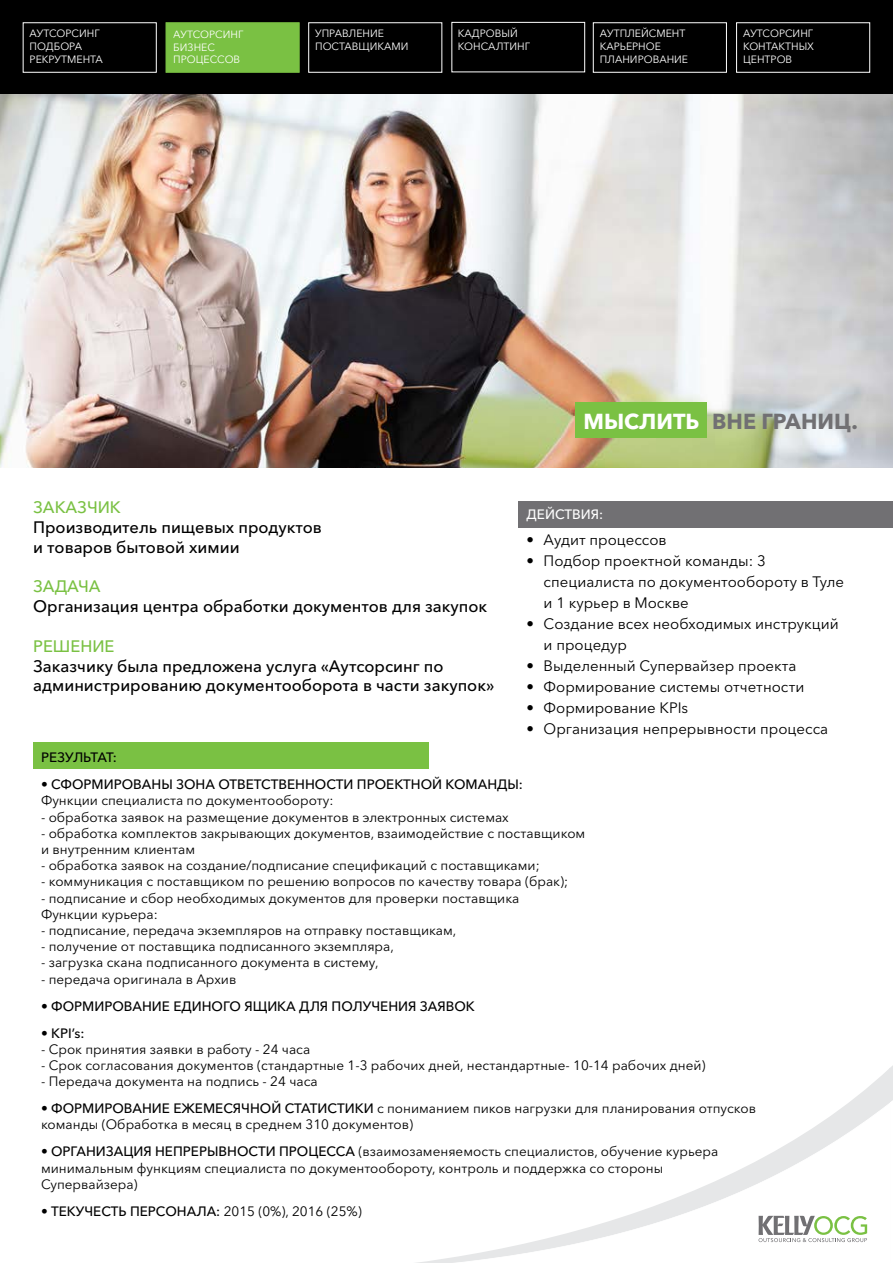
<style>
.page{position:relative;width:893px;height:1263px;background:#fff}
.page>*{position:absolute;margin:0;border:0;box-sizing:border-box;transform-origin:0 0}
.t1{font:700 21.6px "Avenir Next Cyr";color:#717073}
.t2{font:500 16.5px/19.8px "Avenir Next Cyr";color:#000}
.t3{font:500 16.5px "Avenir Next Cyr";letter-spacing:.12em;color:#7ac143}
.t4{font:15px/21px "Avenir Next Cyr";color:#000}
.t5{font:13.5px/16.2px "Avenir Next Cyr";color:#000}
.t6{font:500 13.5px "Avenir Next Cyr";color:#000}
.t7{font:500 13.5px "Avenir Next Cyr";color:#fff}
.t8{font:10.5px/12.6px "Avenir Next Cyr";color:#fff}
.s1{color:#fff}
.s2{font-weight:500}
.s3{font-weight:400}
</style>
<div class="page">
<div style="left:33px;top:743px;width:396px;height:26px;background:#7ac143"></div>
<div style="left:519px;top:502px;width:374px;height:26px;background:#717073"></div>
<img style="left:0;top:94px;width:893px;height:374px">
<svg style="left:890px;top:1065px;width:3px;height:37px"></svg>
<svg style="left:850px;top:1068px;width:40px;height:34px"></svg>
<svg style="left:416px;top:1102px;width:474px;height:161px"></svg>
<svg style="left:758px;top:1216px;width:109px;height:26px"></svg>
<div style="left:0;top:0;width:893px;height:94px;background:#000"></div>
<div style="left:23px;top:22px;width:134px;height:51px;border:1px solid #fff"></div>
<div style="left:166px;top:22px;width:134px;height:51px;background:#7ac143;border:1px solid #7ac143"></div>
<div style="left:308px;top:22px;width:134px;height:51px;border:1px solid #fff"></div>
<div style="left:593px;top:22px;width:134px;height:51px;border:1px solid #fff"></div>
<div style="left:736px;top:22px;width:134px;height:51px;border:1px solid #fff"></div>
<div style="left:451px;top:22px;width:134px;height:50px;border:1px solid #fff"></div>
<div style="left:576px;top:403px;width:131px;height:35px;background:#7ac143"></div>
<p class="t8" style="left:30px;top:27px;width:72px">АУТСОРСИНГ<br>ПОДБОРА рекрутмента</p>
<p class="t8" style="left:173px;top:28px;width:72px">АУТСОРСИНГ<br>БИЗНЕС<br>ПРОЦЕССОВ</p>
<p class="t8" style="left:315px;top:27px;width:95px">УПРАВЛЕНИЕ<br>ПОСТАВЩИКАМ И</p>
<p class="t8" style="left:600px;top:27px;width:88px">АУТПЛЕЙСМЕНТ<br>КАРЬЕРНОЕ<br>ПЛАНИРОВАНИЕ</p>
<p class="t8" style="left:743px;top:27px;width:15px">аутсорсинг конта</p>
<p class="t8" style="left:458px;top:27px;width:74px">КАДРОВЫ Й<br>КОНСАЛТИНГ</p>
<p class="t8" style="left:778px;top:40px;width:37px">ктн ых</p>
<p class="t8" style="left:743px;top:53px;width:22px">центров</p>
<p class="t3" style="left:33px;top:497px;width:87px">Заказчик</p>
<p class="t2" style="left:33px;top:517px;width:290px">Производитель пищевых продуктов и товаров бытовой химии</p>
<p class="t3" style="left:33px;top:577px;width:66px">задача</p>
<p class="t2" style="left:33px;top:596px;width:456px">Организация центра обработки документов для закупок</p>
<p class="t3" style="left:33px;top:636px;width:83px">Решение</p>
<p class="t2" style="left:33px;top:656px;width:463px">Заказчику была предложена услуга «Аутсорсинг по администрированию документооборота в части закупок»</p>
<h1 class="t1" style="left:583px;top:408px;width:276px"><span class="s1">МЫСЛИТЬ</span> ВНЕ ГРАНИЦ.</h1>
<p class="t7" style="left:527px;top:507px;width:78px">действия:</p>
<p class="t4" style="left:527px;top:529px;width:142px">• Аудит процессов</p>
<p class="t4" style="left:544px;top:550px;width:302px;text-indent:-17px">• Подбор проектной команды: 3 специалиста по документообороту в Туле и 1 курьер в М оскве</p>
<p class="t4" style="left:544px;top:613px;width:297px;text-indent:-17px">• Создание всех необходимых инструкций и процедур</p>
<p class="t4" style="left:527px;top:655px;width:271px">• Выделенный Супервайзер проекта</p>
<p class="t4" style="left:527px;top:676px;width:279px">• Формирование системы отчетности</p>
<p class="t4" style="left:527px;top:697px;width:163px">• Формирование KPIs</p>
<p class="t4" style="left:527px;top:718px;width:303px">• Организация непрерывности процесса</p>
<p class="t6" style="left:41px;top:749px;width:78px">результат:</p>
<p class="t6" style="left:41px;top:776px;width:483px">• Сформированы зона ответственности проектной команды:</p>
<p class="t5" style="left:41px;top:793px;width:294px">Функции специалиста по документообороту:</p>
<p class="t5" style="left:41px;top:809px;width:469px">- обработка заявок на размещение документов в электронных системах</p>
<p class="t5" style="left:41px;top:825px;width:546px">- обработка комплектов закрывающих документов, взаимодействие с поставщиком и внутренним клиентам</p>
<p class="t5" style="left:41px;top:857px;width:500px">- обработка заявок на создание/подписание спецификаций с поставщиками;</p>
<p class="t5" style="left:41px;top:874px;width:529px">- коммуникация с поставщиком по решению вопросов по качеству товара (брак);</p>
<p class="t5" style="left:41px;top:890px;width:480px">- подписание и сбор необходимых документов для проверки поставщика<br>Функции курьера:</p>
<p class="t5" style="left:41px;top:922px;width:417px">- подписание, передача экземпляров на отправку поставщикам,</p>
<p class="t5" style="left:41px;top:938px;width:354px">- получение от поставщика подписанного экземпляра,</p>
<p class="t5" style="left:41px;top:955px;width:339px">- загрузка скана подписанного документа в систему,</p>
<p class="t5" style="left:41px;top:971px;width:197px">- передача оригинала в Архив</p>
<p class="t6" style="left:41px;top:998px;width:435px">• Формирование единого ящика для получения заявок</p>
<p class="t6" style="left:41px;top:1025px;width:45px">• KPI’s:</p>
<p class="t5" style="left:41px;top:1041px;width:271px">- Срок принятия заявки в работу - 24 часа</p>
<p class="t5" style="left:41px;top:1057px;width:666px">- Срок согласования документов (стандартные 1-3 рабочих дней, нестандартные- 10-14 рабочих дней)</p>
<p class="t5" style="left:41px;top:1073px;width:278px">- Передача документа на подпись - 24 часа</p>
<p class="t5" style="left:41px;top:1100px;width:717px"><span class="s2">• Формирование ежемесячной статистики</span> с пониманием пиков нагрузки для планирования отпусков команды (Обработка в месяц в среднем 310 документов)</p>
<p class="t5" style="left:41px;top:1144px;width:679px"><span class="s2">• Организация непрерывности процесса</span> (взаимозаменяемость специалистов, обучение курьера минимальным функциям специалиста по документообороту, контроль и поддержка со стороны<br>Супервайзера)</p>
<p class="t6" style="left:41px;top:1203px;width:322px">• Текучесть персонала: <span class="s3">2015 (0%), 2016 (25%)</span></p>
</div>
